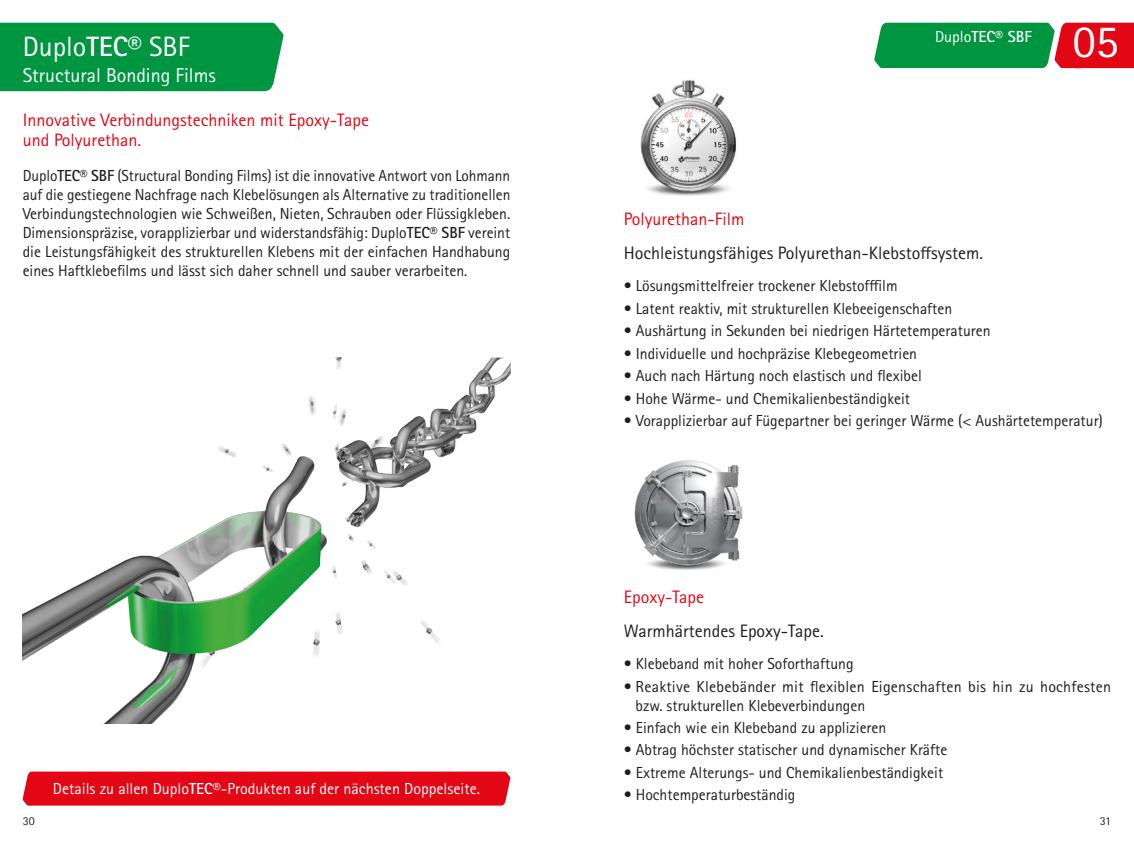
<style>
.page{position:relative;width:1134px;height:851px;background:#fff}
.page>*{position:absolute;margin:0;border:0;box-sizing:border-box;transform-origin:0 0}
.A_Fliesstext{font:46px "Rotis Sans Serif Std";color:#fff}
.A_Headline{font:28px "Rotis Sans Serif Std";color:#fff}
.A_Subline{font:20px "Rotis Sans Serif Std";color:#fff}
.A_Fliesstext-2{font:18px/20px "Rotis Sans Serif Std";color:#e30614}
.A_Fliesstext-3{font:18px "Rotis Sans Serif Std";color:#1d1d1b}
.A_Fliesstext-4{font:16px/19px "Rotis Sans Serif Std";color:#1d1d1b}
.A_Fliesstext-5{font:16px/19px "Rotis Sans Serif Std";color:#1d1d1b;text-align:justify;scale:.96 1}
.A_Fliesstext-6{font:16px "Rotis Sans Serif Std";color:#fff}
.A_Headline-2{font:700 16px "Rotis Sans Serif Std";color:#fff}
.t1{font:12px "Rotis Sans Serif Std";color:#1d1d1b}
.s1{font-weight:700}
.s2{font-weight:400}
</style>
<div class="page">
<div style="left:0;top:23px;width:283px;height:68px;background:#009641"></div>
<div style="left:23px;top:771px;width:487px;height:34px;background:#e30614"></div>
<svg style="left:874px;top:23px;width:260px;height:45px;background:#4d713c"></svg>
<img style="left:640px;top:80px;width:97px;height:116px">
<img style="left:634px;top:460px;width:109px;height:110px">
<img style="left:23px;top:357px;width:487px;height:366px">
<p class="A_Headline" style="left:23px;top:30px;width:168px">Duplo<span class="s1">TEC</span>® SBF</p>
<p class="A_Subline" style="left:23px;top:64px;width:195px">Structural Bonding Films</p>
<p class="A_Fliesstext-2" style="left:23px;top:110px;width:348px">Innovative Verbindungstechniken mit Epoxy-Tape und Polyurethan.</p>
<p class="A_Fliesstext-5" style="left:23px;top:167px;width:510px">Duplo<span class="s1">TEC® SBF</span> (Structural Bonding Films) ist die innovative Antwort von Lohmann auf die gestiegene Nachfrage nach Klebelösungen als Alternative zu traditionellen Verbindungstechnologien wie Schweißen, Nieten, Schrauben oder Flüssigkleben.<br>Dimensionspräzise, vorapplizierbar und widerstandsfähig: Duplo<span class="s1">TEC® SBF</span> vereint die Leistungsfähigkeit des strukturellen Klebens mit der einfachen Handhabung eines Haftklebefilms und lässt sich daher schnell und sauber verarbeiten.</p>
<p class="A_Fliesstext-6" style="left:53px;top:779px;width:429px">Details zu allen Duplo<span class="s1">TEC®</span>-Produkten auf der nächsten Doppelseite.</p>
<p class="A_Fliesstext-2" style="left:624px;top:209px;width:122px">Polyurethan-Film</p>
<p class="A_Headline-2" style="left:935px;top:27px;width:98px"><span class="s2">Duplo</span>TEC® SBF</p>
<p class="A_Fliesstext" style="left:1073px;top:15px;width:47px">05</p>
<p class="A_Fliesstext-3" style="left:624px;top:242px;width:361px">Hochleistungsfähiges Polyurethan-Klebstoffsystem.</p>
<p class="A_Fliesstext-4" style="left:624px;top:276px;width:275px">• Lösungsmittelfreier trockener Klebstofffilm</p>
<p class="A_Fliesstext-4" style="left:624px;top:299px;width:330px">• Latent reaktiv, mit strukturellen Klebeeigenschaften</p>
<p class="A_Fliesstext-4" style="left:624px;top:321px;width:368px">• Aushärtung in Sekunden bei niedrigen Härtetemperaturen</p>
<p class="A_Fliesstext-4" style="left:624px;top:344px;width:295px">• Individuelle und hochpräzise Klebegeometrien</p>
<p class="A_Fliesstext-4" style="left:624px;top:366px;width:300px">• Auch nach Härtung noch elastisch und flexibel</p>
<p class="A_Fliesstext-4" style="left:624px;top:388px;width:288px">• Hohe Wärme- und Chemikalienbeständigkeit</p>
<p class="A_Fliesstext-4" style="left:624px;top:411px;width:481px">• Vorapplizierbar auf Fügepartner bei geringer Wärme (&lt; Aushärtetemperatur)</p>
<p class="A_Fliesstext-2" style="left:624px;top:586px;width:82px">Epoxy-Tape</p>
<p class="A_Fliesstext-3" style="left:624px;top:619px;width:202px">Warmhärtendes Epoxy-Tape.</p>
<p class="A_Fliesstext-4" style="left:624px;top:654px;width:231px">• Klebeband mit hoher Soforthaftung</p>
<p class="A_Fliesstext-4" style="left:636px;top:676px;width:477px;text-indent:-12px">• Reaktive Klebebänder mit flexiblen Eigenschaften bis hin zu hochfesten bzw. strukturellen Klebeverbindungen</p>
<p class="A_Fliesstext-4" style="left:624px;top:718px;width:264px">• Einfach wie ein Klebeband zu applizieren</p>
<p class="A_Fliesstext-4" style="left:624px;top:740px;width:325px">• Abtrag höchster statischer und dynamischer Kräfte</p>
<p class="A_Fliesstext-4" style="left:624px;top:763px;width:321px">• Extreme Alterungs- und Chemikalienbeständigkeit</p>
<p class="A_Fliesstext-4" style="left:624px;top:785px;width:173px">• Hochtemperaturbeständig</p>
<p class="t1" style="left:23px;top:814px;width:13px">30</p>
<p class="t1" style="left:1100px;top:814px;width:13px">31</p>
</div>
